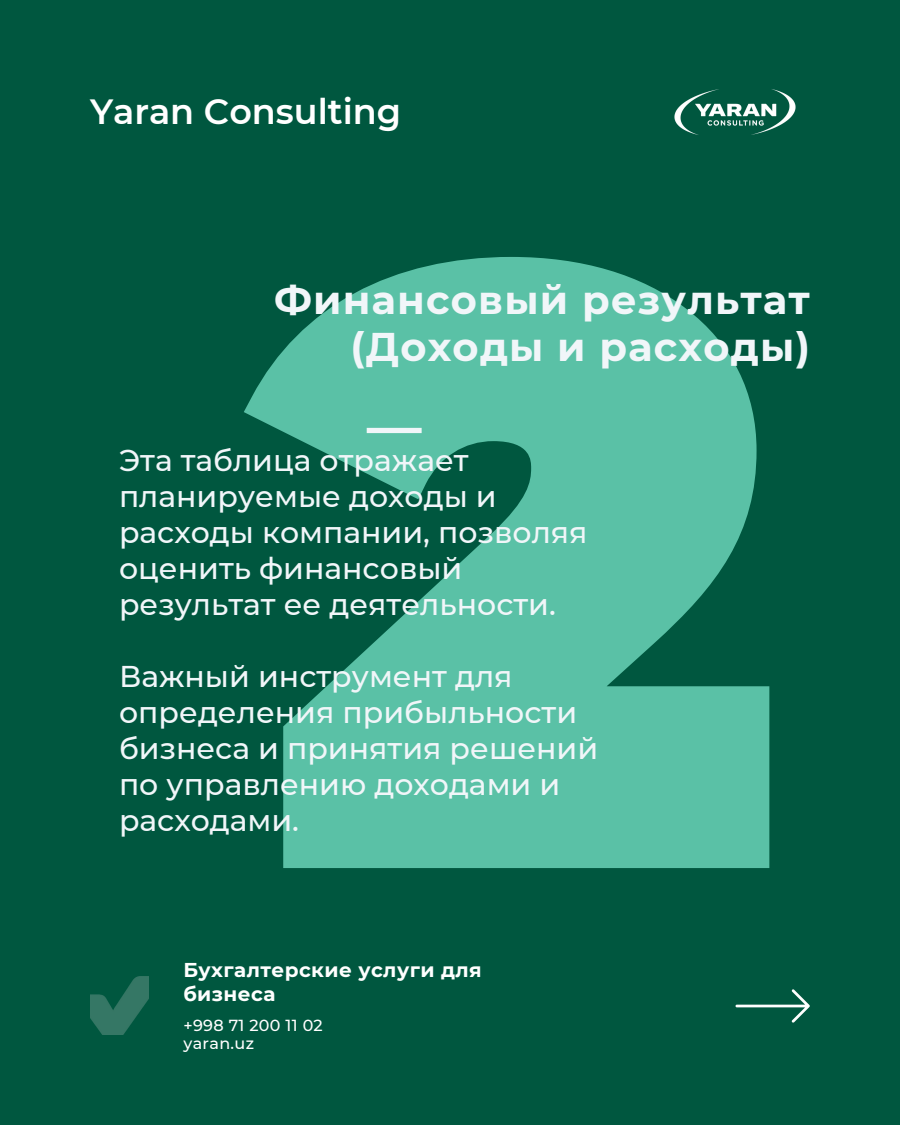
<style>
.page{position:relative;width:900px;height:1125px;background:#00573f}
.page>*{position:absolute;margin:0;border:0;box-sizing:border-box;transform-origin:0 0}
.t1{font:700 40px/47.2px "Montserrat";letter-spacing:.03em;color:#f1f6f9;text-align:right}
.t2{font:600 35px "Montserrat";color:#fff}
.t3{font:500 30px/36px "Montserrat";color:#f1f6f9}
.t4{font:700 20px/24px "Montserrat";letter-spacing:.02em;color:#fff}
.t5{font:500 16px "Montserrat";letter-spacing:.02em;color:#fff}
</style>
<div class="page">
<svg style="left:244px;top:257px;width:525px;height:611px;fill:#5ac1a6"></svg>
<div style="left:367px;top:428px;width:55px;height:5px;background:#f1f6f9"></div>
<img style="left:674px;top:89px;width:122px;height:46px">
<img style="left:90px;top:977px;width:58px;height:58px">
<svg style="left:735px;top:989px;width:75px;height:34px"></svg>
<h3 class="t2" style="left:90px;top:90px;width:313px">Yaran Consulting</h3>
<p class="t1" style="left:274px;top:276px;width:537px">Финансовый результат (Доходы и расходы)</p>
<p class="t3" style="left:119px;top:442px;width:470px">Эта таблица отражает планируемые доходы и расходы компании, позволяя оценить финансовый результат ее деятельности.</p>
<h1 class="t3" style="left:119px;top:658px;width:481px">Важный инструмент для определения прибыльности бизнеса и принятия решений по управлению доходами и расходами.</h1>
<p class="t4" style="left:183px;top:958px;width:300px">Бухгалтерские услуги для бизнеса</p>
<h4 class="t5" style="left:183px;top:1015px;width:141px">+998 71 200 11 02</h4>
<p class="t5" style="left:183px;top:1034px;width:72px">yaran.uz</p>
</div>
